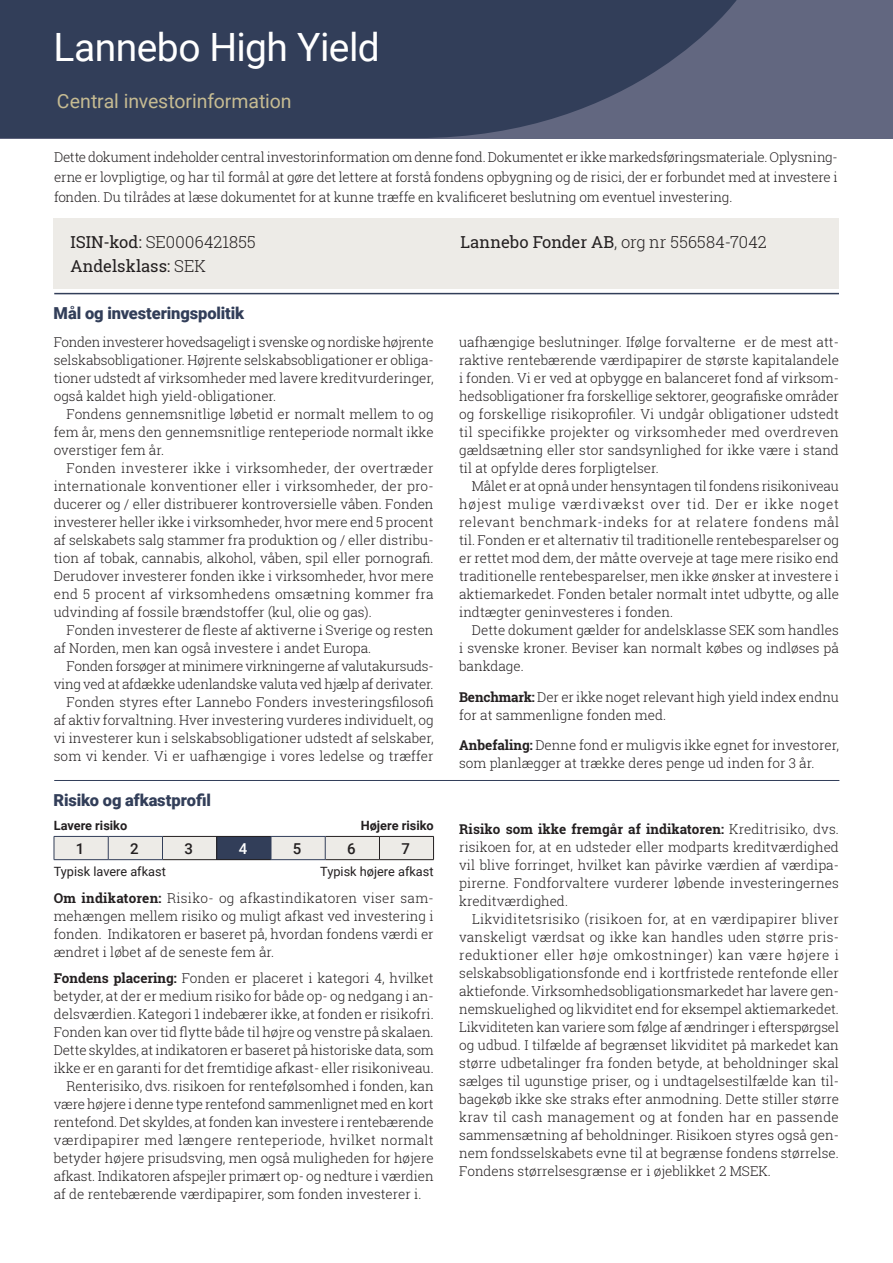
<style>
.page{position:relative;width:893px;height:1263px;background:#fff}
.page>*{position:absolute;margin:0;border:0;box-sizing:border-box;transform-origin:0 0}
.Fondrubrik_NY{font:39px "Roboto";letter-spacing:-.015em;color:#fff}
.FondUnderRubrik{font:19.5px "Roboto";letter-spacing:-.005em;color:#c6bb92}
.FondFakta{font:300 16.5px "Roboto Slab";letter-spacing:.01em;color:#231f20}
.Rubrik{font:900 16.5px "Roboto";letter-spacing:-.005em;color:#323e59}
.FondFakta-2{font:16.5px "Roboto Slab";color:#231f20}
.t1{font:500 15px "Roboto";color:#231f20}
.t2{font:500 15px "Roboto";color:#fff}
.Brödtext_2_a{font:300 13.5px/18px "Roboto Slab";color:#231f20;text-align:justify}
.Brödtext_1_a{font:300 13.5px/18px "Roboto Slab";color:#231f20}
.Brödtext_2_a-2{font:300 13.5px/18px "Roboto Slab";letter-spacing:-.02em;color:#231f20;text-align:right}
.Faktatext_1_a{font:12.75px "Roboto";color:#231f20}
.Faktatext_1_a-2{font:700 12.75px "Roboto";color:#231f20}
.s1{font-weight:400}
.s2{font-weight:300}
.s3{font-weight:700}
</style>
<div class="page">
<div style="left:0;top:0;width:893px;height:138px;background:#626780"></div>
<svg style="left:0;top:0;width:737px;height:138px;background:#38435d"></svg>
<div style="left:54px;top:218px;width:785px;height:71px;background:#edebe7"></div>
<hr style="left:54px;top:780px;width:785px;height:1px;background:#323e59">
<hr style="left:54px;top:293px;width:785px;height:1px;background:#323e59">
<svg style="left:54px;top:836px;width:380px;height:24px;background:#c3c3c5"></svg>
<hr style="left:54px;top:859px;width:54px;height:1px;background:#323e59">
<p class="Fondrubrik_NY" style="left:54px;top:20px;width:328px">Lannebo High Yield</p>
<p class="FondUnderRubrik" style="left:57px;top:88px;width:236px">Central investorinformation</p>
<p class="Brödtext_2_a" style="left:54px;top:147px;width:785px;line-height:20.2px">Dette dokument indeholder central investorinformation om denne fond. Dokumentet er ikke markedsføringsmateriale. Oplysning&shy;erne er lovpligtige, og har til formål at gøre det lettere at forstå fondens opbygning og de risici, der er forbundet med at investere i fonden. Du tilrådes at læse dokumentet for at kunne træffe en kvalificeret beslutning om eventuel investering.</p>
<p class="FondFakta" style="left:71px;top:231px;width:187px"><span class="s1">ISIN-kod:</span> SE0006421855</p>
<p class="FondFakta" style="left:461px;top:231px;width:308px"><span class="s1">Lannebo Fonder AB</span>, org nr 556584-7042</p>
<p class="FondFakta-2" style="left:71px;top:255px;width:137px">Andelsklass: <span class="s2">SEK</span></p>
<p class="Rubrik" style="left:54px;top:302px;width:192px">Mål og investeringspolitik</p>
<p class="Brödtext_2_a" style="left:54px;top:333px;width:381px">Fonden investerer hovedsageligt i svenske og nordiske højrente selskabsobligationer. Højrente selskabsobligationer er obliga&shy;tioner udstedt af virksomheder med lavere kreditvurderinger, også kaldet high yield-obligationer.</p>
<p class="Brödtext_2_a" style="left:54px;top:405px;width:381px;text-indent:13px">Fondens gennemsnitlige løbetid er normalt mellem to og fem år, mens den gennemsnitlige renteperiode normalt ikke overstiger fem år.</p>
<p class="Brödtext_2_a" style="left:54px;top:459px;width:381px;text-indent:13px">Fonden investerer ikke i virksomheder, der overtræder internationale konventioner eller i virksomheder, der pro&shy;ducerer og / eller distribuerer kontroversielle våben. Fonden investerer heller ikke i virksomheder, hvor mere end 5 procent af selskabets salg stammer fra produktion og / eller distribu&shy;tion af tobak, cannabis, alkohol, våben, spil eller pornografi.<br>Derudover investerer fonden ikke i virksomheder, hvor mere end 5 procent af virksomhedens omsætning kommer fra udvinding af fossile brændstoffer (kul, olie og gas).</p>
<p class="Brödtext_2_a" style="left:54px;top:621px;width:381px;text-indent:13px">Fonden investerer de fleste af aktiverne i Sverige og resten af Norden, men kan også investere i andet Europa.</p>
<p class="Brödtext_2_a-2" style="left:54px;top:657px;width:381px">Fonden forsøger at minimere virkningerne af valutakursuds&shy;ving ved at afdække udenlandske valuta ved hjælp af derivater.</p>
<p class="Brödtext_2_a" style="left:54px;top:693px;width:381px;text-indent:13px">Fonden styres efter Lannebo Fonders investeringsfilosofi af aktiv forvaltning. Hver investering vurderes individuelt, og vi investerer kun i selskabsobligationer udstedt af selskaber, som vi kender. Vi er uafhængige i vores ledelse og træffer</p>
<p class="Rubrik" style="left:54px;top:789px;width:159px">Risiko og afkastprofil</p>
<p class="Brödtext_2_a" style="left:459px;top:333px;width:381px">uafhængige beslutninger. Ifølge forvalterne er de mest att&shy;raktive rentebærende værdipapirer de største kapitalandele i fonden. Vi er ved at opbygge en balanceret fond af virksom&shy;hedsobligationer fra forskellige sektorer, geografiske områder og forskellige risikoprofiler. Vi undgår obligationer udstedt til specifikke projekter og virksomheder med overdreven gældsætning eller stor sandsynlighed for ikke være i stand til at opfylde deres forpligtelser.</p>
<p class="Brödtext_2_a" style="left:459px;top:477px;width:381px;text-indent:13px">Målet er at opnå under hensyntagen til fondens risikoniveau højest mulige værdivækst over tid. Der er ikke noget relevant benchmark-indeks for at relatere fondens mål til. Fonden er et alternativ til traditionelle rentebesparelser og er rettet mod dem, der måtte overveje at tage mere risiko end traditionelle rentebesparelser, men ikke ønsker at investere i aktiemarkedet. Fonden betaler normalt intet udbytte, og alle indtægter geninvesteres i fonden.</p>
<p class="Brödtext_2_a" style="left:459px;top:621px;width:381px;text-indent:13px">Dette dokument gælder for andelsklasse SEK som handles i svenske kroner. Beviser kan normalt købes og indløses på bankdage.</p>
<p class="Brödtext_1_a" style="left:459px;top:687px;width:381px"><span class="s3">Benchmark:</span> Der er ikke noget relevant high yield index endnu for at sammenligne fonden med.</p>
<p class="Brödtext_1_a" style="left:459px;top:736px;width:381px"><span class="s3">Anbefaling:</span> Denne fond er muligvis ikke egnet for investorer, som planlægger at trække deres penge ud inden for 3 år.</p>
<p class="Faktatext_1_a-2" style="left:54px;top:817px;width:75px">Lavere risiko</p>
<p class="Faktatext_1_a-2" style="left:361px;top:817px;width:74px">Højere risiko</p>
<p class="Brödtext_2_a" style="left:459px;top:819px;width:381px"><span class="s3">Risiko som ikke fremgår af indikatoren:</span> Kreditrisiko, dvs. risikoen for, at en udsteder eller modparts kreditværdighed vil blive forringet, hvilket kan påvirke værdien af værdipa&shy;pirerne. Fondforvaltere vurderer løbende investeringernes kreditværdighed.</p>
<p class="Brödtext_2_a" style="left:459px;top:909px;width:381px;text-indent:13px">Likviditetsrisiko (risikoen for, at en værdipapirer bliver vanskeligt værdsat og ikke kan handles uden større pris&shy;reduktioner eller høje omkostninger) kan være højere i selskabsobligationsfonde end i kortfristede rentefonde eller aktiefonde. Virksomhedsobligationsmarkedet har lavere gen&shy;nemskuelighed og likviditet end for eksempel aktiemarkedet.<br>Likviditeten kan variere som følge af ændringer i efterspørgsel og udbud. I tilfælde af begrænset likviditet på markedet kan større udbetalinger fra fonden betyde, at beholdninger skal sælges til ugunstige priser, og i undtagelsestilfælde kan til&shy;bagekøb ikke ske straks efter anmodning. Dette stiller større krav til cash management og at fonden har en passende sammensætning af beholdninger. Risikoen styres også gen&shy;nem fondsselskabets evne til at begrænse fondens størrelse.<br>Fondens størrelsesgrænse er i øjeblikket 2 MSEK.</p>
<p class="t1" style="left:76px;top:838px;width:10px">1</p>
<p class="t1" style="left:130px;top:838px;width:10px">2</p>
<p class="t1" style="left:184px;top:838px;width:10px">3</p>
<p class="t2" style="left:239px;top:838px;width:10px">4</p>
<p class="t1" style="left:293px;top:838px;width:10px">5</p>
<p class="t1" style="left:347px;top:838px;width:10px">6</p>
<p class="t1" style="left:401px;top:838px;width:10px">7</p>
<p class="Faktatext_1_a" style="left:54px;top:862px;width:114px">Typisk lavere afkast</p>
<p class="Faktatext_1_a" style="left:320px;top:862px;width:115px">Typisk højere afkast</p>
<p class="Brödtext_2_a" style="left:54px;top:888px;width:381px"><span class="s3">Om indikatoren:</span> Risiko- og afkastindikatoren viser sam&shy;mehængen mellem risiko og muligt afkast ved investering i fonden. Indikatoren er baseret på, hvordan fondens værdi er ændret i løbet af de seneste fem år.</p>
<p class="Brödtext_2_a" style="left:54px;top:969px;width:382px"><span class="s3">Fondens placering:</span> Fonden er placeret i kategori 4, hvilket betyder, at der er medium risiko for både op- og nedgang i an&shy;delsværdien. Kategori 1 indebærer ikke, at fonden er risikofri.<br>Fonden kan over tid flytte både til højre og venstre på skalaen.<br>Dette skyldes, at indikatoren er baseret på historiske data, som ikke er en garanti for det fremtidige afkast- eller risikoniveau.</p>
<p class="Brödtext_2_a" style="left:54px;top:1077px;width:382px;text-indent:13px">Renterisiko, dvs. risikoen for rentefølsomhed i fonden, kan være højere i denne type rentefond sammenlignet med en kort rentefond. Det skyldes, at fonden kan investere i rentebærende værdipapirer med længere renteperiode, hvilket normalt betyder højere prisudsving, men også muligheden for højere afkast. Indikatoren afspejler primært op- og nedture i værdien af de rentebærende værdipapirer, som fonden investerer i.</p>
</div>
